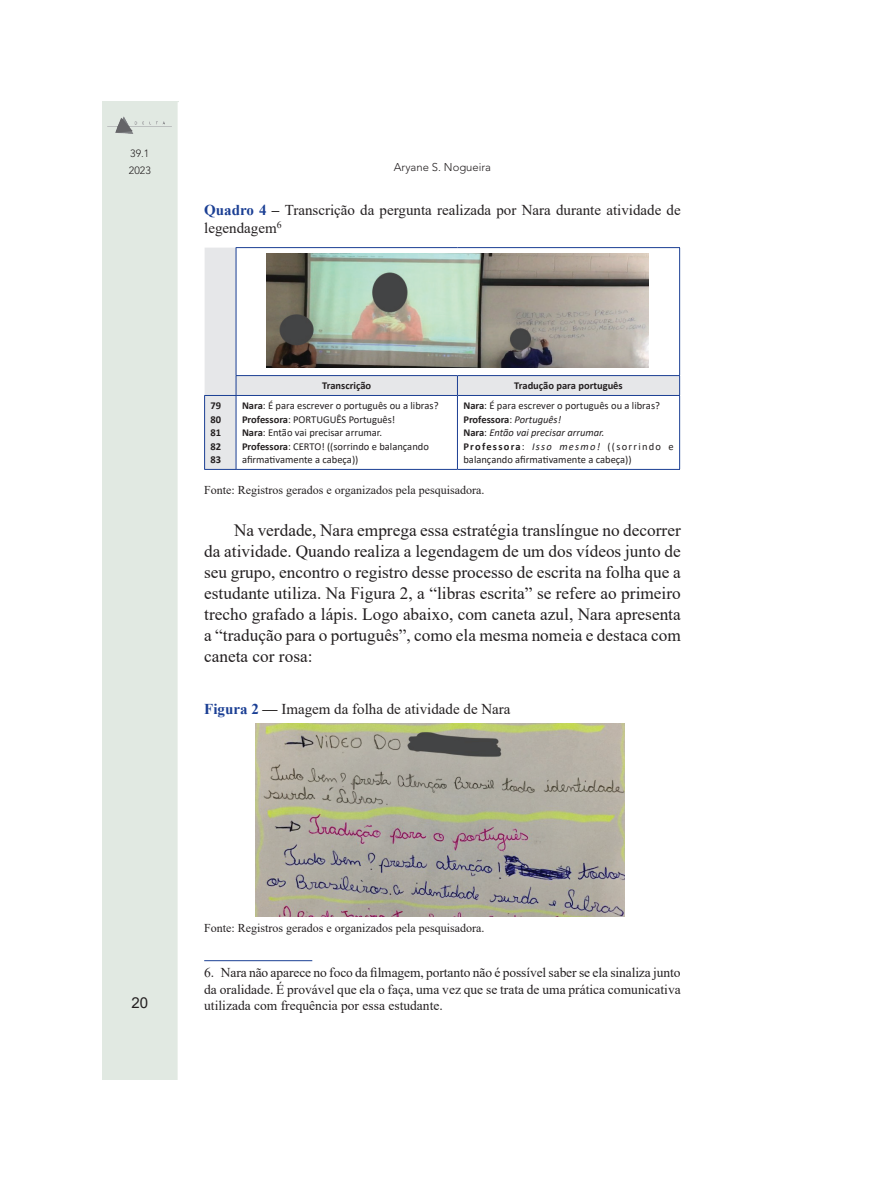
<style>
.page{position:relative;width:885px;height:1183px;background:#fff}
.page>*{position:absolute;margin:0;border:0;box-sizing:border-box;transform-origin:0 0}
.t1{font:17.25px/21px "Times New Roman";color:#231f20;text-align:justify}
.t2{font:15px/18px "Times New Roman";color:#231f20}
.t3{font:15px "Arial";color:#231f20}
.t4{font:13.5px/16.5px "Times New Roman";color:#231f20;text-align:justify}
.t5{font:12px "Times New Roman";color:#231f20}
.t6{font:300 11.25px "Avenir";color:#231f20}
.t7{font:10.5px/13.5px "Calibri";color:#231f20}
.t8{font:700 10.5px/13.5px "Calibri";color:#231f20;text-align:justify}
.t9{font:300 10.5px/16.5px "Avenir";color:#231f20}
.s1{font-weight:700;color:#1b3f94}
.s2{font-weight:700}
.s3{font-style:italic}
</style>
<div class="page">
<div style="left:102px;top:101px;width:77px;height:978px;background:#e1e9e2"></div>
<img style="left:107px;top:116px;width:65px;height:18px">
<hr style="left:178px;top:102px;width:4px;height:978px;background:#fff">
<svg style="left:204px;top:247px;width:475px;height:222px"></svg>
<hr style="left:236px;top:247px;width:221px;height:1px;background:#1b3f94">
<hr style="left:236px;top:248px;width:1px;height:127px;background:#1b3f94">
<hr style="left:457px;top:247px;width:223px;height:1px;background:#1b3f94">
<hr style="left:679px;top:248px;width:1px;height:127px;background:#1b3f94">
<hr style="left:236px;top:375px;width:221px;height:1px;background:#1b3f94">
<svg style="left:236px;top:376px;width:1px;height:19px"></svg>
<hr style="left:457px;top:375px;width:223px;height:1px;background:#1b3f94">
<svg style="left:457px;top:376px;width:1px;height:19px"></svg>
<svg style="left:679px;top:376px;width:1px;height:19px"></svg>
<hr style="left:204px;top:395px;width:32px;height:1px;background:#1b3f94">
<hr style="left:204px;top:396px;width:1px;height:73px;background:#1b3f94">
<hr style="left:236px;top:395px;width:221px;height:1px;background:#1b3f94">
<hr style="left:236px;top:396px;width:1px;height:73px;background:#1b3f94">
<hr style="left:457px;top:395px;width:223px;height:1px;background:#1b3f94">
<hr style="left:457px;top:396px;width:1px;height:73px;background:#1b3f94">
<hr style="left:679px;top:396px;width:1px;height:73px;background:#1b3f94">
<hr style="left:204px;top:469px;width:32px;height:1px;background:#1b3f94">
<hr style="left:236px;top:469px;width:221px;height:1px;background:#1b3f94">
<hr style="left:457px;top:469px;width:223px;height:1px;background:#1b3f94">
<hr style="left:204px;top:960px;width:108px;height:1px;background:#1b3f94">
<img style="left:267px;top:254px;width:382px;height:113px">
<img style="left:255px;top:723px;width:369px;height:192px">
<p class="t9" style="left:129px;top:145px;width:23px">39.1<br>2023</p>
<p class="t6" style="left:394px;top:160px;width:99px">Aryane S. Nogueira</p>
<p class="t2" style="left:204px;top:200px;width:478px"><span class="s1">Quadro 4</span> <span class="s2">–</span> Transcrição da pergunta realizada por Nara durante atividade de legendagem<sup>6</sup></p>
<p class="t8" style="left:322px;top:379px;width:51px">Transcrição</p>
<p class="t8" style="left:514px;top:379px;width:110px">Tradução para português</p>
<p class="t8" style="left:210px;top:399px;width:12px">79<br>80<br>81<br>82<br>83</p>
<p class="t7" style="left:242px;top:399px;width:198px"><span class="s2">Nara</span>: É para escrever o português ou a libras?<br><span class="s2">Professora</span>: PORTUGUÊS Português!<br><span class="s2">Nara</span>: Então vai precisar arrumar.<br><span class="s2">Professora</span>: CERTO! ((sorrindo e balançando afirmativamente a cabeça))</p>
<p class="t7" style="left:463px;top:399px;width:212px"><span class="s2">Nara</span>: É para escrever o português ou a libras?<br><span class="s2">Professora</span>: <span class="s3">Português!<br></span><span class="s2">Nara</span>: <span class="s3">Então vai precisar arrumar.<br></span><span class="s2">Professora</span>: <span class="s3">Isso mesmo!</span> ((sorrindo e balançando afirmativamente a cabeça))</p>
<p class="t5" style="left:204px;top:481px;width:282px">Fonte: Registros gerados e organizados pela pesquisadora.</p>
<p class="t1" style="left:204px;top:519px;width:478px;text-indent:30px">Na verdade, Nara emprega essa estratégia translíngue no decorrer da atividade. Quando realiza a legendagem de um dos vídeos junto de seu grupo, encontro o registro desse processo de escrita na folha que a estudante utiliza. Na Figura 2, a “libras escrita” se refere ao primeiro trecho grafado a lápis. Logo abaixo, com caneta azul, Nara apresenta a “tradução para o português”, como ela mesma nomeia e destaca com caneta cor rosa:</p>
<p class="t2" style="left:204px;top:699px;width:308px"><span class="s1">Figura 2</span> <span class="s2">—</span> Imagem da folha de atividade de Nara</p>
<p class="t3" style="left:131px;top:991px;width:18px">20</p>
<p class="t5" style="left:204px;top:919px;width:282px">Fonte: Registros gerados e organizados pela pesquisadora.</p>
<p class="t4" style="left:204px;top:963px;width:478px">6. Nara não aparece no foco da filmagem, portanto não é possível saber se ela sinaliza junto da oralidade. É provável que ela o faça, uma vez que se trata de uma prática comunicativa utilizada com frequência por essa estudante.</p>
</div>
